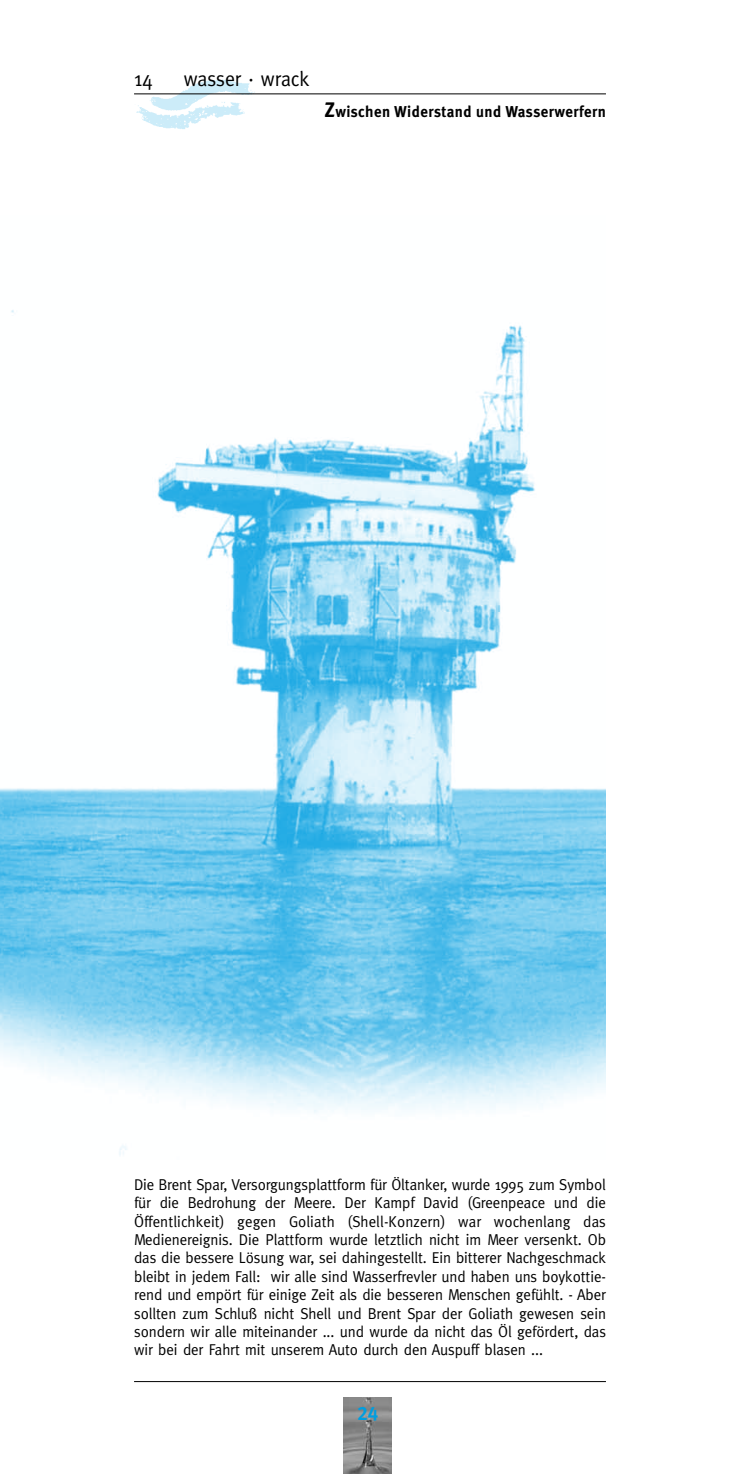
<style>
.page{position:relative;width:735px;height:1474px;background:#fff}
.page>*{position:absolute;margin:0;border:0;box-sizing:border-box;transform-origin:0 0}
.t1{font:21px "Meta";letter-spacing:-.005em;color:#000;scale:.95 1}
.t2{font:19.25px "Meta Plus Bold Caps";color:#009ee0}
.t3{font:15.75px/18.4px "Meta";letter-spacing:-.005em;color:#000;text-align:justify;scale:.95 1}
.t4{font:700 15.75px "Meta Plus";letter-spacing:.025em;color:#000;scale:.95 1}
.s1{font-size:21px}
</style>
<div class="page">
<img style="left:134px;top:80px;width:121px;height:49px">
<hr style="left:134px;top:93px;width:471px;height:1px;background:#000">
<hr style="left:134px;top:1380px;width:471px;height:1px;background:#000">
<img style="left:343px;top:1397px;width:48px;height:76px">
<img style="left:0;top:310px;width:605px;height:845px">
<h1 class="t1" style="left:134px;top:67px;width:21px">14</h1>
<h1 class="t1" style="left:184px;top:67px;width:134px">wasser · wrack</h1>
<p class="t4" style="left:324px;top:102px;width:298px"><span class="s1">Z</span>wischen Widerstand und Wasserwerfern</p>
<p class="t3" style="left:134px;top:1174px;width:498px">Die Brent Spar, Versorgungsplattform für Öltanker, wurde 1995 zum Symbol für die Bedrohung der Meere. Der Kampf David (Greenpeace und die Öffentlichkeit) gegen Goliath (Shell-Konzern) war wochenlang das Medienereignis. Die Plattform wurde letztlich nicht im Meer versenkt. Ob das die bessere Lösung war, sei dahingestellt. Ein bitterer Nachgeschmack bleibt in jedem Fall: wir alle sind Wasserfrevler und haben uns boykottie&shy;rend und empört für einige Zeit als die besseren Menschen gefühlt. - Aber sollten zum Schluß nicht Shell und Brent Spar der Goliath gewesen sein sondern wir alle miteinander ... und wurde da nicht das Öl gefördert, das wir bei der Fahrt mit unserem Auto durch den Auspuff blasen ...</p>
<p class="t2" style="left:357px;top:1402px;width:22px">24</p>
</div>
